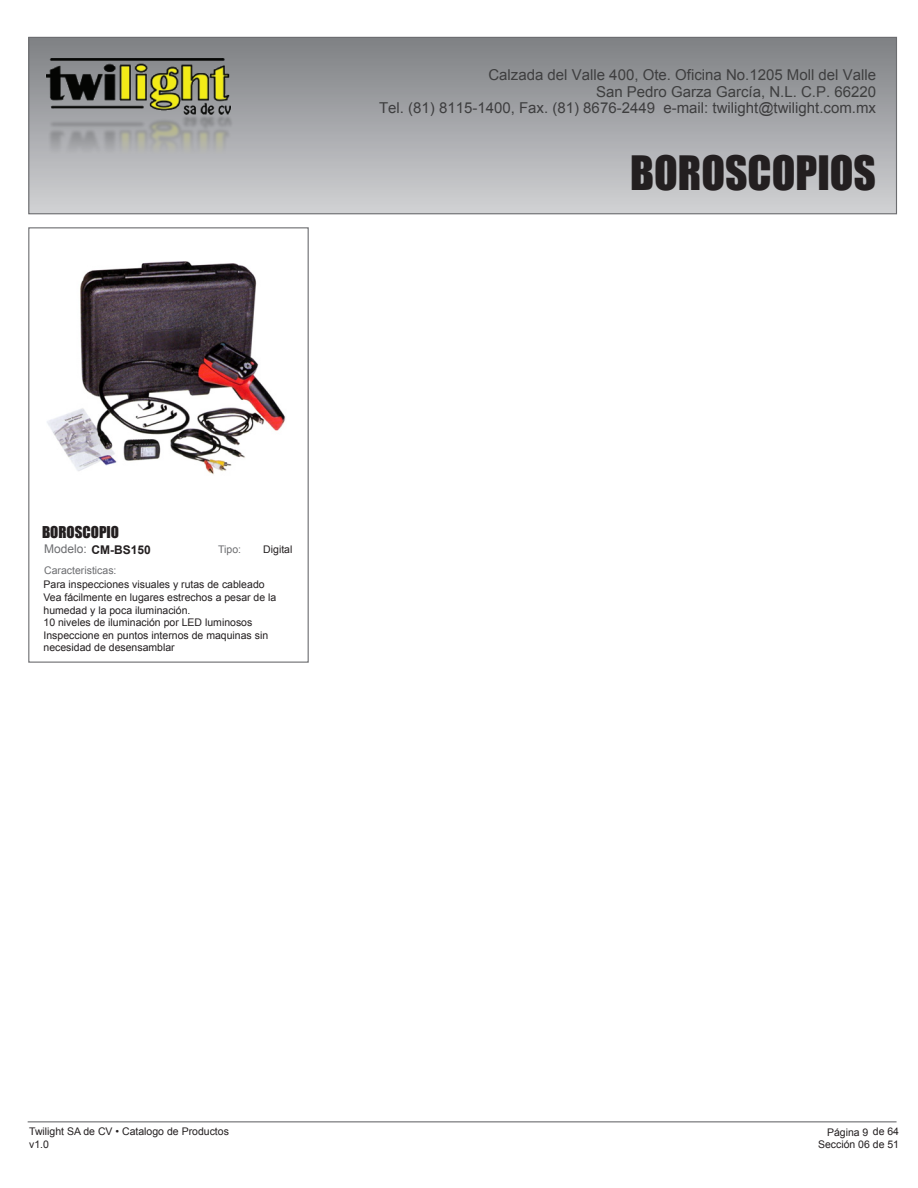
<style>
.page{position:relative;width:918px;height:1188px;background:#fff}
.page>*{position:absolute;margin:0;border:0;box-sizing:border-box;transform-origin:0 0}
.t1{font:43.5px "Impact";color:#231f20}
.t2{font:15px/16.5px "Arial";color:#3e3e3f;text-align:right}
.t3{font:15px "Impact";color:#231f20}
.t4{font:700 12px "Arial";color:#231f20}
.t5{font:10.5px/12.6px "Arial";color:#231f20}
.t6{font:10.5px "Arial";color:#6c6d70}
.s1{font-weight:400;color:#6c6d70}
</style>
<div class="page">
<div style="left:29px;top:37px;width:868px;height:177px;background:linear-gradient(to bottom,#7e8083,#d1d2d4)"></div>
<div style="left:28px;top:37px;width:869px;height:177px;border:1px solid #6c6d70"></div>
<hr style="left:28px;top:1121px;width:869px;height:1px;background:#6c6d70">
<div style="left:28px;top:227px;width:281px;height:436px;border:1px solid #6c6d70"></div>
<img style="left:41px;top:58px;width:196px;height:103px">
<img style="left:47px;top:261px;width:239px;height:214px">
<h2 class="t2" style="left:379px;top:67px;width:499px">Calzada del Valle 400, Ote. Oficina No.1205 Moll del Valle<br>San Pedro Garza García, N.L. C.P. 66220<br>Tel. (81) 8115-1400, Fax. (81) 8676-2449 e-mail: twilight@twilight.com.mx</h2>
<h1 class="t1" style="left:630px;top:140px;width:247px">BOROSCOPIOS</h1>
<h2 class="t3" style="left:42px;top:521px;width:79px">BOROSCOPIO</h2>
<p class="t4" style="left:44px;top:541px;width:108px"><span class="s1">Modelo:</span> CM-BS150</p>
<p class="t6" style="left:218px;top:543px;width:24px">Tipo:</p>
<p class="t6" style="left:44px;top:564px;width:74px">Caracteristicas:</p>
<p class="t5" style="left:263px;top:544px;width:31px">Digital</p>
<p class="t5" style="left:44px;top:579px;width:234px">Para inspecciones visuales y rutas de cableado Vea fácilmente en lugares estrechos a pesar de la humedad y la poca iluminación.<br>10 niveles de iluminación por LED luminosos Inspeccione en puntos internos de maquinas sin necesidad de desensamblar</p>
<p class="t5" style="left:29px;top:1125px;width:201px">Twilight SA de CV • Catalogo de Productos v1.0</p>
<p class="t5" style="left:818px;top:1126px;width:83px;text-align:right">Página 9 de 64<br>Sección 06 de 51</p>
</div>
